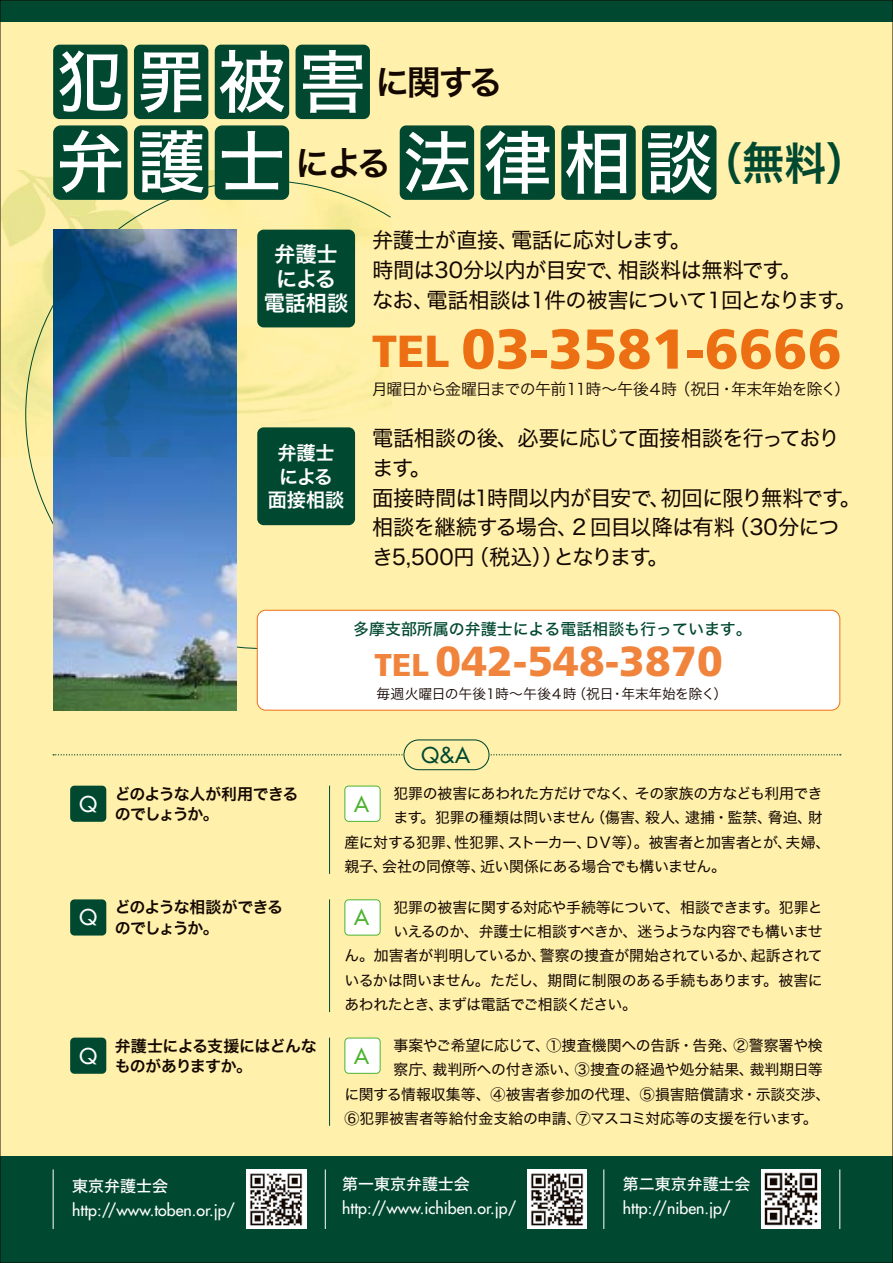
<style>
.page{position:relative;width:893px;height:1263px;background:#fff1ac}
.page>*{position:absolute;margin:0;border:0;box-sizing:border-box;transform-origin:0 0}
.t1{font:68.25px/80.1px "Hira Kaku Std N W5";color:#fff}
.t2{font:900 56.1px "Frutiger";color:#ed6f13}
.t3{font:44.7px "Hira Kaku Std N W6";color:#004930;scale:.95 1}
.t4{font:900 42px "Frutiger";letter-spacing:.005em;color:#f1843d}
.t5{font:34.05px "Hira Kaku Std N W6";letter-spacing:-.08em;color:#140700}
.t6{font:21.3px/29.7px "Hira Kaku Std N W4";letter-spacing:-.03em;color:#140700}
.t7{font:21.3px/24.5px "Hira Kaku Std N W6";letter-spacing:-.01em;color:#fff;text-align:center}
.t8{font:21.3px "Futura";color:#fff}
.t9{font:21.3px "Futura";color:#4db330}
.t10{font:21.3px "Futura";color:#004930}
.t11{font:19.2px/23.4px "Hira Kaku Std N W6";letter-spacing:-.005em;color:#fff;text-align:center}
.t12{font:15.9px "Futura";color:#fff}
.t13{font:15.9px "Hira Kaku Std N W3";letter-spacing:-.075em;color:#140700}
.t14{font:15.9px "Hira Kaku Std N W5";color:#004930}
.t15{font:15.9px "Hira Kaku Std N W5";color:#fff}
.t16{font:15.9px/20.2px "Hira Kaku Std N W6";letter-spacing:-.045em;color:#140700}
.t17{font:15.9px/20.2px "Hira Kaku Std N W6";letter-spacing:-.065em;color:#140700}
.t18{font:15.9px/20.2px "Hira Kaku Std N W6";letter-spacing:-.07em;color:#140700}
.t19{font:14.85px "Hira Kaku Std N W4";letter-spacing:-.02em;color:#140700}
.t20{font:14.85px "Hira Kaku Std N W4";color:#140700}
.t21{font:14.85px "Hira Kaku Std N W4";letter-spacing:-.04em;color:#140700}
.t22{font:13.8px "Hira Kaku Std N W3";letter-spacing:-.035em;color:#140700}
.s1{font-size:44.85px}
.s2{font-size:31.5px}
</style>
<div class="page">
<div style="left:0;top:1157px;width:893px;height:106px;background:#004930"></div>
<svg style="left:29px;top:457px;width:362px;height:192px"></svg>
<img style="left:53px;top:457px;width:183px;height:253px">
<img style="left:2px;top:170px;width:389px;height:287px">
<div style="left:0;top:0;width:893px;height:21px;background:#004930"></div>
<svg style="left:53px;top:754px;width:788px;height:1px"></svg>
<div style="left:70px;top:786px;width:36px;height:36px;background:#004930;border-radius:4px"></div>
<div style="left:70px;top:899px;width:36px;height:36px;background:#004930;border-radius:4px"></div>
<div style="left:70px;top:1037px;width:36px;height:37px;background:#004930;border-radius:4px"></div>
<div style="left:345px;top:786px;width:35px;height:35px;background:#fff;border-radius:4px"></div>
<div style="left:344px;top:786px;width:37px;height:36px;border:1px solid #4db330;border-radius:4px"></div>
<div style="left:345px;top:900px;width:35px;height:35px;background:#fff;border-radius:4px"></div>
<div style="left:344px;top:899px;width:37px;height:36px;border:1px solid #4db330;border-radius:4px"></div>
<div style="left:345px;top:1038px;width:35px;height:35px;background:#fff;border-radius:4px"></div>
<div style="left:344px;top:1037px;width:37px;height:37px;border:1px solid #4db330;border-radius:4px"></div>
<hr style="left:53px;top:1169px;width:1px;height:60px;background:#fff">
<hr style="left:325px;top:1169px;width:1px;height:60px;background:#fff">
<hr style="left:604px;top:1169px;width:1px;height:60px;background:#fff">
<hr style="left:840px;top:1169px;width:1px;height:60px;background:#fff">
<div style="left:257px;top:230px;width:98px;height:97px;background:#004930;border-radius:6px"></div>
<div style="left:257px;top:610px;width:583px;height:100px;background:#fff;border-radius:9px"></div>
<div style="left:257px;top:610px;width:583px;height:100px;border:1px solid #ed6f13;border-radius:9px"></div>
<div style="left:257px;top:427px;width:98px;height:98px;background:#004930;border-radius:6px"></div>
<hr style="left:329px;top:786px;width:1px;height:88px;background:#004930">
<hr style="left:329px;top:899px;width:1px;height:113px;background:#004930">
<hr style="left:329px;top:1037px;width:1px;height:89px;background:#004930">
<div style="left:404px;top:740px;width:85px;height:30px;background:#fff1ac;border-radius:15px"></div>
<div style="left:403px;top:739px;width:87px;height:31px;border:1px solid #004930;border-radius:15px"></div>
<img style="left:247px;top:1169px;width:59px;height:60px">
<img style="left:527px;top:1169px;width:60px;height:60px">
<img style="left:761px;top:1169px;width:60px;height:60px">
<div style="left:53px;top:45px;width:75px;height:74px;background:#004930;border-radius:6px"></div>
<div style="left:134px;top:45px;width:74px;height:74px;background:#004930;border-radius:6px"></div>
<div style="left:215px;top:45px;width:74px;height:74px;background:#004930;border-radius:6px"></div>
<div style="left:296px;top:45px;width:74px;height:74px;background:#004930;border-radius:6px"></div>
<div style="left:400px;top:125px;width:74px;height:75px;background:#004930;border-radius:6px"></div>
<div style="left:480px;top:125px;width:75px;height:75px;background:#004930;border-radius:6px"></div>
<div style="left:561px;top:125px;width:75px;height:75px;background:#004930;border-radius:6px"></div>
<div style="left:642px;top:125px;width:74px;height:75px;background:#004930;border-radius:6px"></div>
<div style="left:53px;top:125px;width:75px;height:75px;background:#004930;border-radius:7px"></div>
<div style="left:134px;top:125px;width:74px;height:75px;background:#004930;border-radius:7px"></div>
<div style="left:215px;top:125px;width:74px;height:75px;background:#004930;border-radius:7px"></div>
<h1 class="t1" style="left:56px;top:42px;width:308px">犯罪被害弁護士</h1>
<h3 class="t5" style="left:376px;top:56px;width:128px">に関する</h3>
<h1 class="t1" style="left:403px;top:123px;width:310px">法律相談</h1>
<h3 class="t5" style="left:296px;top:137px;width:97px">による</h3>
<h3 class="t3" style="left:700px;top:128px;width:178px">（無料）</h3>
<h3 class="t7" style="left:264px;top:242px;width:86px">弁護士による電話相談</h3>
<p class="t11" style="left:268px;top:442px;width:78px">弁護士による面接相談</p>
<h3 class="t6" style="left:372px;top:225px;width:486px">弁護士が直接、電話に応対します。<br>時間は30分以内が目安で、相談料は無料です。<br>なお、電話相談は１件の被害について１回となります。</h3>
<h2 class="t2" style="left:372px;top:315px;width:471px"><span class="s1">TEL</span> 03-3581-6666</h2>
<p class="t13" style="left:372px;top:377px;width:480px">月曜日から金曜日までの午前１１時～午後４時（祝日・年末年始を除く）</p>
<h3 class="t6" style="left:372px;top:423px;width:490px">電話相談の後、必要に応じて面接相談を行っております。<br>面接時間は1時間以内が目安で、初回に限り無料です。相談を継続する場合、2 回目以降は有料（30分につき5,500円（税込））となります。</h3>
<p class="t14" style="left:353px;top:616px;width:400px">多摩支部所属の弁護士による電話相談も行っています。</p>
<h3 class="t4" style="left:374px;top:636px;width:350px"><span class="s2">TEL</span> 042-548-3870</h3>
<p class="t22" style="left:377px;top:683px;width:352px">毎週火曜日の午後１時～午後４時（祝日・年末年始を除く）</p>
<h3 class="t10" style="left:421px;top:741px;width:50px">Q&amp;A</h3>
<h3 class="t8" style="left:79px;top:790px;width:19px">Q</h3>
<p class="t17" style="left:115px;top:784px;width:185px">どのような人が利用できるのでしょうか。</p>
<h3 class="t8" style="left:79px;top:904px;width:19px">Q</h3>
<p class="t18" style="left:115px;top:898px;width:170px">どのような相談ができるのでしょうか。</p>
<h3 class="t8" style="left:79px;top:1042px;width:19px">Q</h3>
<p class="t16" style="left:115px;top:1036px;width:203px">弁護士による支援にはどんなものがありますか。</p>
<p class="t19" style="left:393px;top:782px;width:431px">犯罪の被害にあわれた方だけでなく、その家族の方なども利用でき</p>
<p class="t19" style="left:393px;top:806px;width:431px">ます。犯罪の種類は問いません（傷害、殺人、逮捕・監禁、脅迫、財</p>
<p class="t19" style="left:344px;top:831px;width:487px">産に対する犯罪、性犯罪、ストーカー、ＤＶ等）。被害者と加害者とが、夫婦、</p>
<p class="t19" style="left:344px;top:855px;width:383px">親子、会社の同僚等、近い関係にある場合でも構いません。</p>
<p class="t19" style="left:393px;top:896px;width:431px">犯罪の被害に関する対応や手続等について、相談できます。犯罪と</p>
<p class="t19" style="left:393px;top:920px;width:431px">いえるのか、弁護士に相談すべきか、迷うような内容でも構いませ</p>
<p class="t19" style="left:344px;top:944px;width:480px">ん。加害者が判明しているか、警察の捜査が開始されているか、起訴されて</p>
<p class="t19" style="left:344px;top:969px;width:480px">いるかは問いません。ただし、期間に制限のある手続もあります。被害に</p>
<p class="t21" style="left:344px;top:993px;width:294px">あわれたとき、まずは電話でご相談ください。</p>
<p class="t19" style="left:393px;top:1034px;width:431px">事案やご希望に応じて、①捜査機関への告訴・告発、②警察署や検</p>
<p class="t19" style="left:393px;top:1058px;width:431px">察庁、裁判所への付き添い、③捜査の経過や処分結果、裁判期日等</p>
<p class="t20" style="left:344px;top:1083px;width:487px">に関する情報収集等、④被害者参加の代理、⑤損害賠償請求・示談交渉、</p>
<p class="t19" style="left:344px;top:1107px;width:475px">⑥犯罪被害者等給付金支給の申請、⑦マスコミ対応等の支援を行います。</p>
<h3 class="t9" style="left:354px;top:790px;width:16px">A</h3>
<h3 class="t9" style="left:354px;top:904px;width:16px">A</h3>
<h3 class="t9" style="left:354px;top:1042px;width:16px">A</h3>
<p class="t15" style="left:72px;top:1174px;width:97px">東京弁護士会</p>
<p class="t12" style="left:72px;top:1200px;width:165px">http://www.toben.or.jp/</p>
<p class="t15" style="left:342px;top:1172px;width:129px">第一東京弁護士会</p>
<p class="t12" style="left:342px;top:1198px;width:176px">http://www.ichiben.or.jp/</p>
<p class="t15" style="left:623px;top:1172px;width:129px">第二東京弁護士会</p>
<p class="t12" style="left:623px;top:1198px;width:109px">http://niben.jp/</p>
</div>
